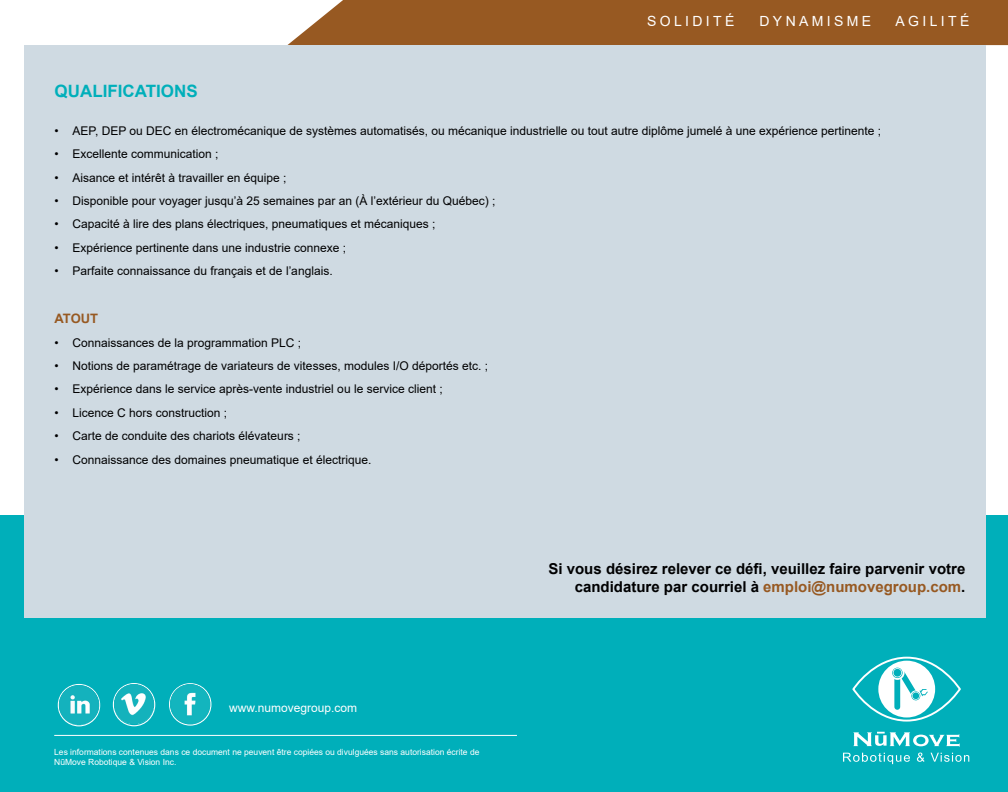
<style>
.page{position:relative;width:1008px;height:792px;background:#fff}
.page>*{position:absolute;margin:0;border:0;box-sizing:border-box;transform-origin:0 0}
.t1{font:700 17px "Arial";color:#00afba}
.t2{font:700 15px/18px "Arial";color:#000001;text-align:right}
.t3{font:14px "Arial";letter-spacing:.24em;color:#fff}
.t4{font:700 13px "Arial";letter-spacing:-.01em;color:#975922}
.t5{font:12px "Arial";color:#000001}
.t6{font:12px "Arial";color:#fff}
.t7{font:8.5px/10.2px "Arial";color:#fff}
.s1{color:#975922}
</style>
<div class="page">
<div style="left:287px;top:0;width:721px;height:45px;background:#975922"></div>
<div style="left:0;top:516px;width:1008px;height:276px;background:#00afba"></div>
<div style="left:24px;top:45px;width:962px;height:573px;background:#cfdae2"></div>
<hr style="left:54px;top:735px;width:463px;height:1px;background:#fff">
<div style="left:58px;top:684px;width:42px;height:42px;border:1px solid #fff;border-radius:50%"></div>
<img style="left:60px;top:684px;width:41px;height:41px">
<img style="left:113px;top:683px;width:42px;height:43px">
<img style="left:169px;top:683px;width:42px;height:43px">
<svg style="left:853px;top:658px;width:107px;height:63px"></svg>
<div style="left:852px;top:657px;width:109px;height:65px;border:2px solid #fff;border-radius:50%"></div>
<div style="left:878px;top:661px;width:57px;height:56px;background:#fff;border-radius:50%"></div>
<svg style="left:890px;top:666px;width:15px;height:14px"></svg>
<div style="left:892px;top:668px;width:11px;height:10px;background:#47c5cc;border-radius:50%"></div>
<svg style="left:893px;top:668px;width:9px;height:9px"></svg>
<div style="left:894px;top:669px;width:7px;height:8px;background:#00afba;border-radius:50%"></div>
<svg style="left:894px;top:672px;width:34px;height:38px"></svg>
<svg style="left:853px;top:732px;width:107px;height:15px"></svg>
<svg style="left:843px;top:753px;width:126px;height:11px"></svg>
<p class="t3" style="left:647px;top:11px;width:89px">SOLIDITÉ</p>
<p class="t3" style="left:760px;top:11px;width:113px">DYNAMISME</p>
<p class="t3" style="left:896px;top:11px;width:75px">AGILITÉ</p>
<h1 class="t1" style="left:55px;top:79px;width:145px">QUALIFICATIONS</h1>
<p class="t5" style="left:55px;top:122px;width:828px">• AEP, DEP ou DEC en électromécanique de systèmes automatisés, ou mécanique industrielle ou tout autre diplôme jumelé à une expérience pertinente ;</p>
<p class="t5" style="left:55px;top:146px;width:166px">• Excellente communication ;</p>
<p class="t5" style="left:55px;top:169px;width:234px">• Aisance et intérêt à travailler en équipe ;</p>
<p class="t5" style="left:55px;top:193px;width:442px">• Disponible pour voyager jusqu’à 25 semaines par an (À l’extérieur du Québec) ;</p>
<p class="t5" style="left:55px;top:216px;width:382px">• Capacité à lire des plans électriques, pneumatiques et mécaniques ;</p>
<p class="t5" style="left:55px;top:239px;width:293px">• Expérience pertinente dans une industrie connexe ;</p>
<p class="t5" style="left:55px;top:263px;width:280px">• Parfaite connaissance du français et de l’anglais.</p>
<p class="t4" style="left:55px;top:309px;width:45px">ATOUT</p>
<p class="t5" style="left:55px;top:334px;width:248px">• Connaissances de la programmation PLC ;</p>
<p class="t5" style="left:55px;top:358px;width:435px">• Notions de paramétrage de variateurs de vitesses, modules I/O déportés etc. ;</p>
<p class="t5" style="left:55px;top:381px;width:390px">• Expérience dans le service après-vente industriel ou le service client ;</p>
<p class="t5" style="left:55px;top:404px;width:174px">• Licence C hors construction ;</p>
<p class="t5" style="left:55px;top:428px;width:248px">• Carte de conduite des chariots élévateurs ;</p>
<p class="t5" style="left:55px;top:451px;width:318px">• Connaissance des domaines pneumatique et électrique.</p>
<p class="t6" style="left:229px;top:700px;width:130px">www.numovegroup.com</p>
<p class="t7" style="left:54px;top:747px;width:427px">Les informations contenues dans ce document ne peuvent être copiées ou divulguées sans autorisation écrite de<br>NūMove Robotique &amp; Vision Inc.</p>
<p class="t2" style="left:548px;top:560px;width:418px">Si vous désirez relever ce défi, veuillez faire parvenir votre candidature par courriel à <span class="s1">emploi@numovegroup.com</span>.</p>
</div>
